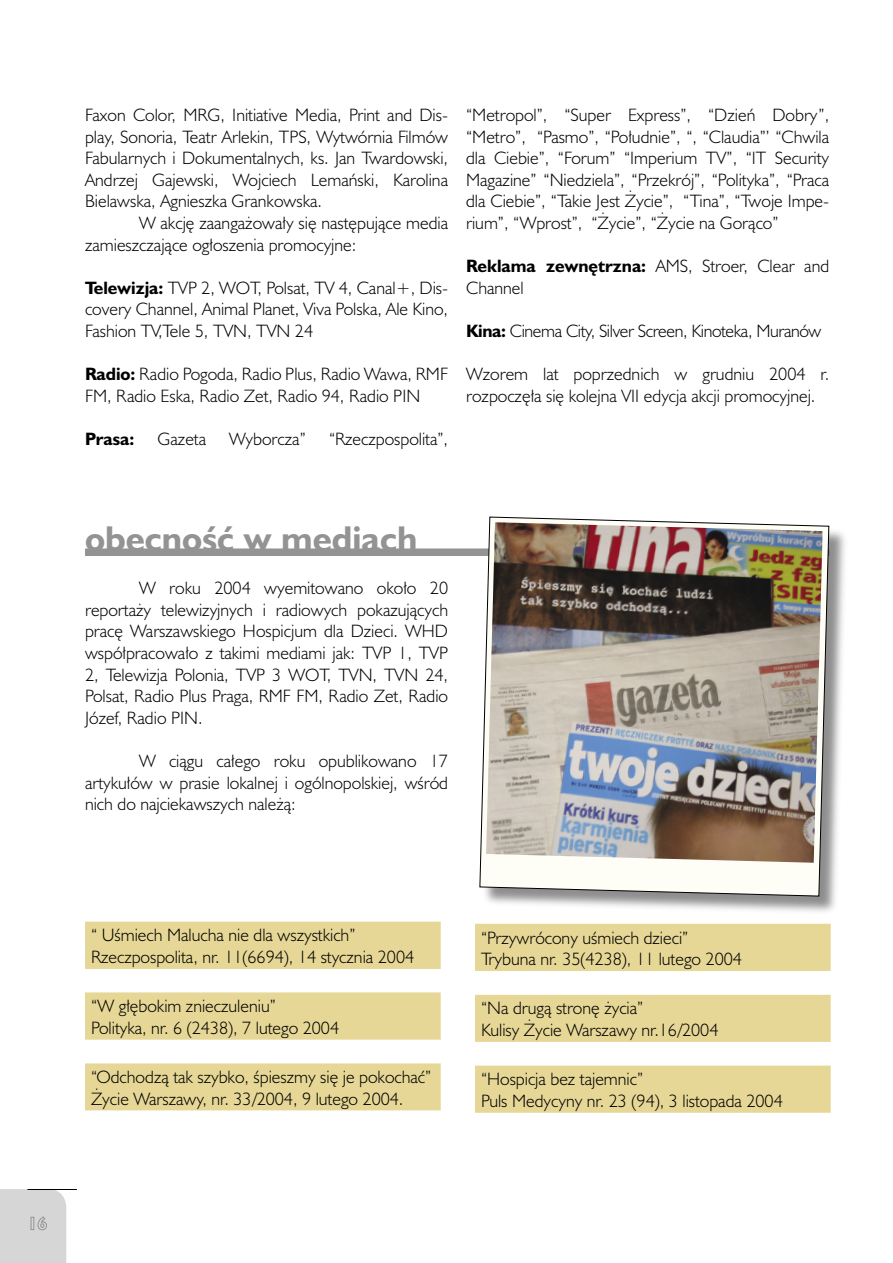
<style>
.page{position:relative;width:893px;height:1263px;background:#fff}
.page>*{position:absolute;margin:0;border:0;box-sizing:border-box;transform-origin:0 0}
.t1{font:700 36px "Humanist 521 PL";color:#939393}
.t2{font:300 18px/21.6px "Humanist 521 PL";color:#000}
.t3{font:300 18px "Humanist 521 PL";letter-spacing:-.02em;color:#000}
.t4{font:700 18px "Humanist 521 PL";color:#000}
.s1{font-weight:700}
</style>
<div class="page">
<hr style="left:28px;top:1189px;width:49px;height:1px;background:#000">
<div style="left:0;top:1189px;width:66px;height:74px;background:#d6d6d6"></div>
<svg style="left:85px;top:922px;width:356px;height:118px;fill:#e6d796"></svg>
<div style="left:85px;top:1063px;width:356px;height:48px;background:#e6d796"></div>
<div style="left:475px;top:924px;width:356px;height:189px;background:#e6d796"></div>
<svg style="left:475px;top:971px;width:356px;height:94px"></svg>
<div style="left:85px;top:548px;width:744px;height:8px;background:#939393"></div>
<div style="left:480px;top:517px;width:369px;height:400px;background:#000;opacity:.45"></div>
<svg style="left:479px;top:516px;width:351px;height:381px"></svg>
<img style="left:486px;top:522px;width:337px;height:341px">
<p class="t2" style="left:85px;top:104px;width:365px;text-align:justify">Faxon Color, MRG, Initiative Media, Print and Dis&shy;play, Sonoria, Teatr Arlekin, TPS, Wytwórnia Filmów Fabularnych i Dokumentalnych, ks. Jan Twardowski, Andrzej Gajewski, Wojciech Lemaƒski, Karolina Bielawska, Agnieszka Grankowska.</p>
<p class="t2" style="left:85px;top:212px;width:365px;text-indent:54px">W akcj´ zaanga˝owa∏y si´ nast´pujàce media zamieszczajàce og∏oszenia promocyjne:</p>
<p class="t2" style="left:85px;top:276px;width:365px;text-align:justify"><span class="s1">Telewizja:</span> TVP 2, WOT, Polsat, TV 4, Canal+, Dis&shy;covery Channel, Animal Planet, Viva Polska, Ale Kino, Fashion TV,Tele 5, TVN, TVN 24</p>
<p class="t2" style="left:85px;top:363px;width:365px"><span class="s1">Radio:</span> Radio Pogoda, Radio Plus, Radio Wawa, RMF<br>FM, Radio Eska, Radio Zet, Radio 94, Radio PIN</p>
<p class="t4" style="left:85px;top:428px;width:51px">Prasa:</p>
<p class="t2" style="left:158px;top:428px;width:50px">Gazeta</p>
<p class="t2" style="left:229px;top:428px;width:78px">Wyborcza”</p>
<p class="t2" style="left:329px;top:428px;width:121px">“Rzeczpospolita”,</p>
<p class="t2" style="left:466px;top:104px;width:365px;text-align:justify">“Metropol”, “Super Express”, “Dzieƒ Dobry”, “Metro”, “Pasmo”, “Po∏udnie”, “, “Claudia”’ “Chwila dla Ciebie”, “Forum” “Imperium TV”, “IT Security Magazine” “Niedziela”, “Przekrój”, “Polityka”, “Praca dla Ciebie”, “Takie Jest ˚ycie”, “Tina”, “Twoje Impe&shy;rium”, “Wprost”, “˚ycie”, “˚ycie na Goràco”</p>
<p class="t2" style="left:466px;top:255px;width:365px"><span class="s1">Reklama zewn´trzna:</span> AMS, Stroer, Clear and<br>Channel</p>
<p class="t3" style="left:466px;top:320px;width:357px"><span class="s1">Kina:</span> Cinema City, Silver Screen, Kinoteka, Muranów</p>
<p class="t2" style="left:466px;top:363px;width:365px">Wzorem lat poprzednich w grudniu 2004 r. rozpocz´∏a si´ kolejna VII edycja akcji promocyjnej.</p>
<h1 class="t1" style="left:85px;top:517px;width:334px">obecnoÊç w mediach</h1>
<p class="t2" style="left:85px;top:577px;width:365px;text-align:justify;text-indent:54px">W roku 2004 wyemitowano oko∏o 20 reporta˝y telewizyjnych i radiowych pokazujàcych prac´ Warszawskiego Hospicjum dla Dzieci. WHD wspó∏pracowa∏o z takimi mediami jak: TVP 1, TVP 2, Telewizja Polonia, TVP 3 WOT, TVN, TVN 24, Polsat, Radio Plus Praga, RMF FM, Radio Zet, Radio Józef, Radio PIN.</p>
<p class="t2" style="left:85px;top:750px;width:365px;text-align:justify;text-indent:54px">W ciàgu ca∏ego roku opublikowano 17 artyku∏ów w prasie lokalnej i ogólnopolskiej, wÊród nich do najciekawszych nale˝à:</p>
<p class="t2" style="left:91px;top:924px;width:325px">“ UÊmiech Malucha nie dla wszystkich”<br>Rzeczpospolita, nr. 11(6694), 14 stycznia 2004</p>
<p class="t2" style="left:91px;top:995px;width:250px">“W g∏´bokim znieczuleniu”<br>Polityka, nr. 6 (2438), 7 lutego 2004</p>
<p class="t2" style="left:91px;top:1066px;width:342px">“Odchodzà tak szybko, Êpieszmy si´ je pokochaç” ˚ycie Warszawy, nr. 33/2004, 9 lutego 2004.</p>
<p class="t2" style="left:481px;top:926px;width:262px">“Przywrócony uÊmiech dzieci”<br>Trybuna nr. 35(4238), 11 lutego 2004</p>
<p class="t2" style="left:481px;top:997px;width:239px">“Na drugà stron´ ˝ycia”<br>Kulisy ˚ycie Warszawy nr.16/2004</p>
<p class="t2" style="left:481px;top:1068px;width:303px">“Hospicja bez tajemnic”<br>Puls Medycyny nr. 23 (94), 3 listopada 2004</p>
</div>
